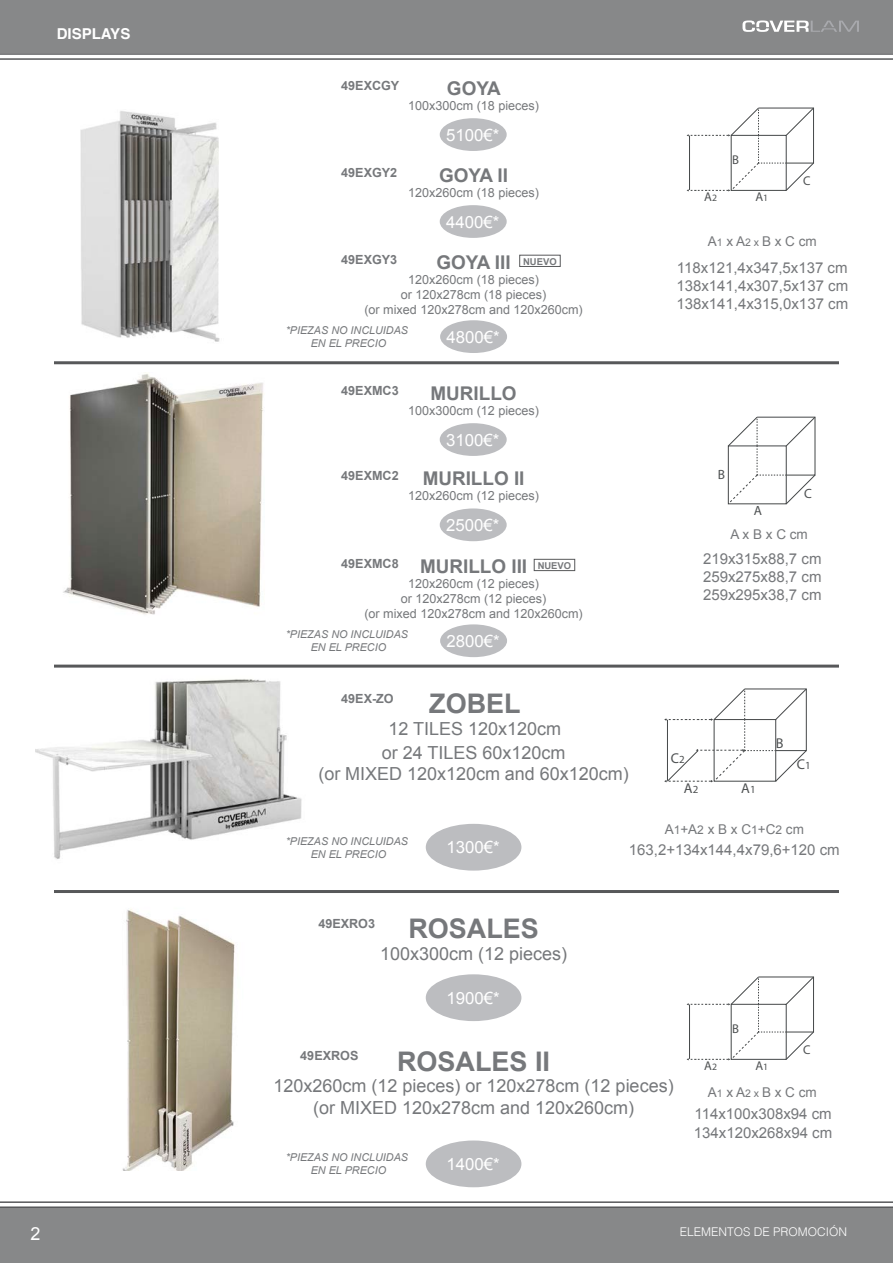
<style>
.page{position:relative;width:893px;height:1263px;background:#fff}
.page>*{position:absolute;margin:0;border:0;box-sizing:border-box;transform-origin:0 0}
.t1{font:700 27px "Arial";color:#76787b}
.t2{font:700 18.9px "Arial";color:#76787b}
.t3{font:18px "Arial";color:#76787b}
.t4{font:18px "Arial";color:#fff}
.t5{font:16.8px "Arial";color:#fff}
.t6{font:15px "Arial";color:#76787b}
.t7{font:700 15px "Helvetica";color:#fff}
.t8{font:14.25px "Myriad Pro";color:#4e5152}
.t9{font:13.5px "Arial";color:#76787b}
.t10{font:13.35px "Myriad Pro";color:#4e5152}
.t11{font:12.75px "Myriad Pro";color:#4e5152}
.t12{font:12.6px "Arial";color:#76787b}
.t13{font:700 12.6px "Arial";color:#76787b}
.t14{font:300 12px "Helvetica";color:#fff}
.t15{font:italic 10.8px "Arial";color:#76787b}
.t16{font:700 9.45px "Arial";color:#76787b}
.s1{font-size:9.75px}
.s2{font-size:10.5px}
.s3{font-size:10.95px}
.s4{font-size:12px}
</style>
<div class="page">
<div style="left:0;top:1208px;width:893px;height:55px;background:#878889"></div>
<div style="left:0;top:0;width:893px;height:53px;background:#878889"></div>
<hr style="left:0;top:53px;width:893px;height:2px;background:#57585a">
<hr style="left:0;top:1201px;width:893px;height:2px;background:#57585a">
<hr style="left:0;top:58px;width:893px;height:2px;background:#57585a">
<hr style="left:0;top:1206px;width:893px;height:2px;background:#57585a">
<svg style="left:742px;top:21px;width:117px;height:11px"></svg>
<svg style="left:664px;top:689px;width:143px;height:93px"></svg>
<img style="left:80px;top:111px;width:140px;height:231px">
<img style="left:63px;top:373px;width:200px;height:242px">
<img style="left:36px;top:679px;width:266px;height:180px">
<svg style="left:687px;top:108px;width:127px;height:83px"></svg>
<svg style="left:728px;top:417px;width:87px;height:87px"></svg>
<div style="left:440px;top:118px;width:67px;height:33px;background:#bcbdc0;border-radius:50%"></div>
<div style="left:440px;top:205px;width:67px;height:33px;background:#bcbdc0;border-radius:50%"></div>
<div style="left:440px;top:320px;width:67px;height:33px;background:#bcbdc0;border-radius:50%"></div>
<div style="left:519px;top:255px;width:42px;height:12px;border:1px solid #57585a"></div>
<div style="left:440px;top:423px;width:67px;height:33px;background:#bcbdc0;border-radius:50%"></div>
<div style="left:440px;top:508px;width:67px;height:33px;background:#bcbdc0;border-radius:50%"></div>
<div style="left:440px;top:624px;width:67px;height:33px;background:#bcbdc0;border-radius:50%"></div>
<div style="left:534px;top:559px;width:41px;height:12px;border:1px solid #57585a"></div>
<div style="left:426px;top:824px;width:95px;height:47px;background:#bcbdc0;border-radius:50%"></div>
<img style="left:122px;top:909px;width:113px;height:261px">
<svg style="left:687px;top:977px;width:127px;height:83px"></svg>
<div style="left:426px;top:974px;width:95px;height:47px;background:#bcbdc0;border-radius:50%"></div>
<div style="left:426px;top:1140px;width:95px;height:47px;background:#bcbdc0;border-radius:50%"></div>
<hr style="left:54px;top:361px;width:785px;height:3px;background:#57585a">
<hr style="left:54px;top:890px;width:785px;height:3px;background:#57585a">
<hr style="left:54px;top:665px;width:785px;height:3px;background:#57585a">
<p class="t7" style="left:57px;top:21px;width:75px">DISPLAYS</p>
<p class="t13" style="left:341px;top:77px;width:60px">49EXCGY</p>
<p class="t2" style="left:447px;top:76px;width:55px">GOYA</p>
<p class="t12" style="left:408px;top:97px;width:132px">100x300cm (18 pieces)</p>
<p class="t5" style="left:446px;top:124px;width:55px">5100€*</p>
<p class="t13" style="left:341px;top:164px;width:58px">49EXGY2</p>
<p class="t2" style="left:439px;top:163px;width:70px">GOYA II</p>
<p class="t12" style="left:408px;top:184px;width:132px">120x260cm (18 pieces)</p>
<p class="t5" style="left:446px;top:211px;width:55px">4400€*</p>
<p class="t13" style="left:341px;top:251px;width:58px">49EXGY3</p>
<p class="t2" style="left:436px;top:249px;width:76px">GOYA III</p>
<p class="t12" style="left:408px;top:271px;width:132px">120x260cm (18 pieces)</p>
<p class="t12" style="left:401px;top:286px;width:147px">or 120x278cm (18 pieces)</p>
<p class="t12" style="left:364px;top:301px;width:220px">(or mixed 120x278cm and 120x260cm)</p>
<p class="t5" style="left:446px;top:326px;width:55px">4800€*</p>
<p class="t16" style="left:523px;top:255px;width:35px">NUEVO</p>
<p class="t15" style="left:286px;top:323px;width:124px">*PIEZAS NO INCLUIDAS</p>
<p class="t15" style="left:311px;top:336px;width:77px">EN EL PRECIO</p>
<p class="t13" style="left:341px;top:382px;width:59px">49EXMC3</p>
<p class="t2" style="left:431px;top:381px;width:88px">MURILLO</p>
<p class="t12" style="left:408px;top:402px;width:132px">100x300cm (12 pieces)</p>
<p class="t5" style="left:446px;top:429px;width:55px">3100€*</p>
<p class="t13" style="left:341px;top:468px;width:59px">49EXMC2</p>
<p class="t2" style="left:423px;top:466px;width:103px">MURILLO II</p>
<p class="t12" style="left:408px;top:487px;width:132px">120x260cm (12 pieces)</p>
<p class="t5" style="left:446px;top:514px;width:55px">2500€*</p>
<p class="t13" style="left:341px;top:555px;width:59px">49EXMC8</p>
<p class="t2" style="left:420px;top:554px;width:109px">MURILLO III</p>
<p class="t12" style="left:408px;top:575px;width:132px">120x260cm (12 pieces)</p>
<p class="t12" style="left:401px;top:590px;width:147px">or 120x278cm (12 pieces)</p>
<p class="t12" style="left:364px;top:605px;width:220px">(or mixed 120x278cm and 120x260cm)</p>
<p class="t5" style="left:446px;top:630px;width:55px">2800€*</p>
<p class="t16" style="left:538px;top:559px;width:35px">NUEVO</p>
<p class="t15" style="left:286px;top:627px;width:124px">*PIEZAS NO INCLUIDAS</p>
<p class="t15" style="left:311px;top:640px;width:77px">EN EL PRECIO</p>
<p class="t13" style="left:341px;top:690px;width:54px">49EX-ZO</p>
<p class="t1" style="left:429px;top:686px;width:93px">ZOBEL</p>
<p class="t3" style="left:388px;top:717px;width:174px">12 TILES 120x120cm</p>
<p class="t3" style="left:382px;top:741px;width:185px">or 24 TILES 60x120cm</p>
<p class="t3" style="left:318px;top:762px;width:312px">(or MIXED 120x120cm and 60x120cm)</p>
<p class="t11" style="left:732px;top:152px;width:8px">B</p>
<p class="t11" style="left:704px;top:189px;width:14px">A<span class="s1">2</span></p>
<p class="t11" style="left:755px;top:189px;width:14px">A<span class="s1">1</span></p>
<p class="t11" style="left:803px;top:173px;width:9px">C</p>
<p class="t9" style="left:708px;top:233px;width:111px">A<span class="s2">1</span> x A<span class="s2">2 x</span> B x C cm</p>
<p class="t6" style="left:677px;top:258px;width:172px">118x121,4x347,5x137 cm</p>
<p class="t6" style="left:676px;top:276px;width:173px">138x141,4x307,5x137 cm</p>
<p class="t6" style="left:676px;top:294px;width:173px">138x141,4x315,0x137 cm</p>
<p class="t10" style="left:718px;top:466px;width:9px">B</p>
<p class="t10" style="left:804px;top:485px;width:9px">C</p>
<p class="t9" style="left:731px;top:525px;width:79px">A x B x C cm</p>
<p class="t10" style="left:754px;top:502px;width:10px">A</p>
<p class="t6" style="left:703px;top:549px;width:120px">219x315x88,7 cm</p>
<p class="t6" style="left:703px;top:567px;width:120px">259x275x88,7 cm</p>
<p class="t6" style="left:703px;top:585px;width:120px">259x295x38,7 cm</p>
<p class="t8" style="left:671px;top:749px;width:15px">C<span class="s3">2</span></p>
<p class="t8" style="left:684px;top:780px;width:16px">A<span class="s3">2</span></p>
<p class="t8" style="left:741px;top:780px;width:16px">A<span class="s3">1</span></p>
<p class="t8" style="left:776px;top:734px;width:9px">B</p>
<p class="t8" style="left:797px;top:755px;width:15px">C<span class="s3">1</span></p>
<p class="t9" style="left:665px;top:820px;width:141px">A<span class="s4">1</span>+A<span class="s4">2</span> x B x C<span class="s4">1</span>+C<span class="s4">2</span> cm</p>
<p class="t15" style="left:286px;top:834px;width:124px">*PIEZAS NO INCLUIDAS</p>
<p class="t15" style="left:311px;top:847px;width:77px">EN EL PRECIO</p>
<p class="t5" style="left:446px;top:836px;width:55px">1300€*</p>
<p class="t13" style="left:318px;top:915px;width:58px">49EXRO3</p>
<p class="t1" style="left:408px;top:911px;width:132px">ROSALES</p>
<p class="t3" style="left:380px;top:941px;width:189px">100x300cm (12 pieces)</p>
<p class="t5" style="left:446px;top:987px;width:55px">1900€*</p>
<p class="t6" style="left:629px;top:839px;width:212px">163,2+134x144,4x79,6+120 cm</p>
<p class="t11" style="left:732px;top:1021px;width:8px">B</p>
<p class="t13" style="left:300px;top:1047px;width:60px">49EXROS</p>
<p class="t1" style="left:397px;top:1043px;width:155px">ROSALES II</p>
<p class="t3" style="left:273px;top:1074px;width:402px">120x260cm (12 pieces) or 120x278cm (12 pieces)</p>
<p class="t3" style="left:313px;top:1096px;width:323px">(or MIXED 120x278cm and 120x260cm)</p>
<p class="t5" style="left:446px;top:1153px;width:55px">1400€*</p>
<p class="t15" style="left:286px;top:1150px;width:124px">*PIEZAS NO INCLUIDAS</p>
<p class="t15" style="left:311px;top:1163px;width:77px">EN EL PRECIO</p>
<p class="t11" style="left:704px;top:1058px;width:14px">A<span class="s1">2</span></p>
<p class="t11" style="left:755px;top:1058px;width:14px">A<span class="s1">1</span></p>
<p class="t11" style="left:803px;top:1042px;width:9px">C</p>
<p class="t9" style="left:708px;top:1083px;width:111px">A<span class="s2">1</span> x A<span class="s2">2 x</span> B x C cm</p>
<p class="t6" style="left:694px;top:1104px;width:139px">114x100x308x94 cm</p>
<p class="t6" style="left:694px;top:1123px;width:140px">134x120x268x94 cm</p>
<h3 class="t4" style="left:31px;top:1222px;width:12px">2</h3>
<p class="t14" style="left:680px;top:1221px;width:169px">ELEMENTOS DE PROMOCIÓN</p>
</div>
